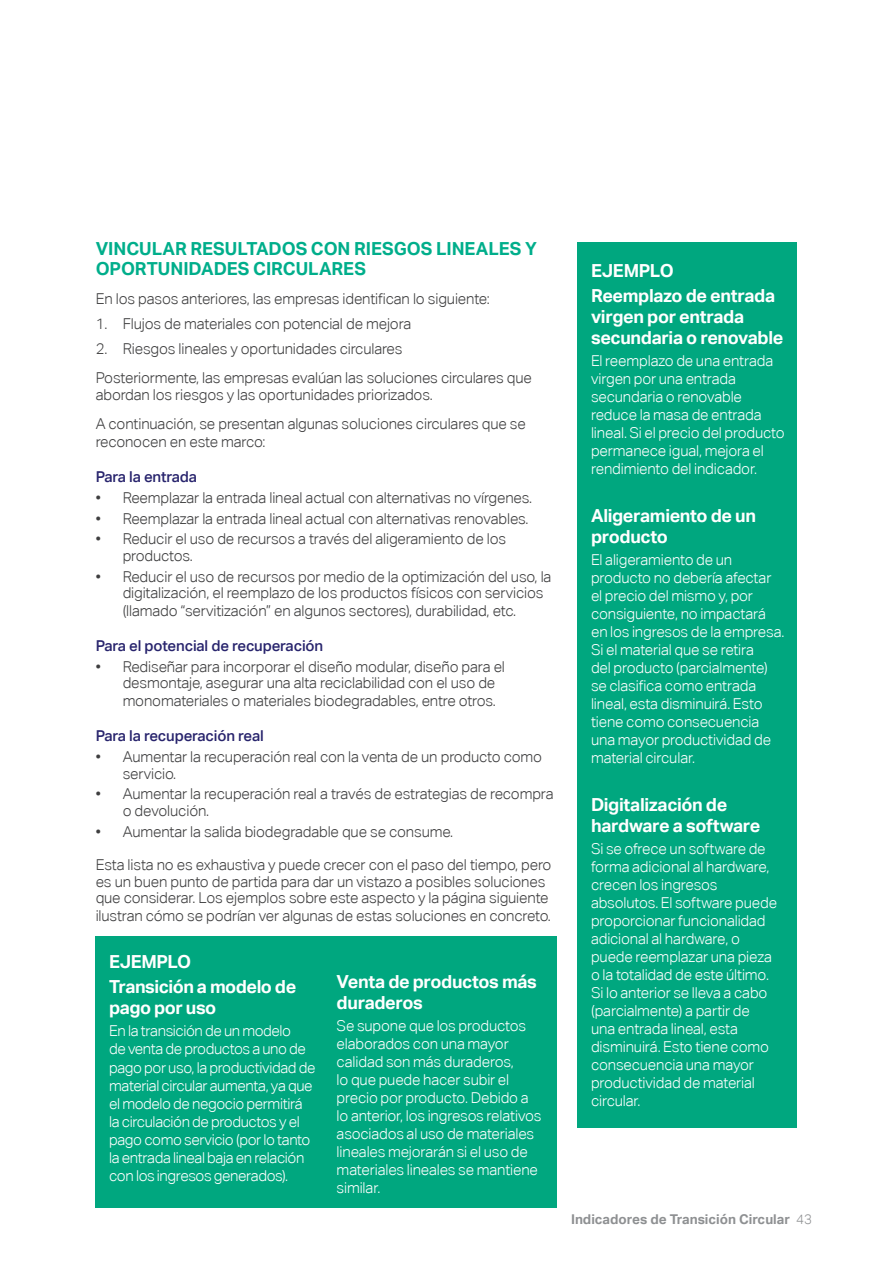
<style>
.page{position:relative;width:893px;height:1263px;background:#fff}
.page>*{position:absolute;margin:0;border:0;box-sizing:border-box;transform-origin:0 0}
.CORPO{font:700 18px/21px "Aktiv Grotesk";letter-spacing:-.02em;color:#fff}
.SUBTITULO_2{font:700 18px/19.5px "Aktiv Grotesk";color:#00ae8b}
.SUBTITULO_2-2{font:300 15px/16.5px "Aktiv Grotesk";letter-spacing:-.01em;color:#3e3e3f}
.CORPO-2{font:300 15px/18px "Aktiv Grotesk";letter-spacing:-.01em;color:#fff}
.SUBTITULO_2-3{font:500 15px "Aktiv Grotesk";letter-spacing:-.01em;color:#28246d}
.t1{font:700 13.5px "Aktiv Grotesk";color:#8e9092}
.s1{font-weight:300}
</style>
<div class="page">
<div style="left:578px;top:242px;width:219px;height:886px;background:#00a77f"></div>
<div style="left:96px;top:936px;width:461px;height:272px;background:#00a77f"></div>
<p class="SUBTITULO_2" style="left:96px;top:239px;width:443px">VINCULAR RESULTADOS CON RIESGOS LINEALES Y<br>OPORTUNIDADES CIRCULARES</p>
<p class="SUBTITULO_2-2" style="left:96px;top:290px;width:396px">En los pasos anteriores, las empresas identifican lo siguiente:</p>
<p class="SUBTITULO_2-2" style="left:96px;top:315px;width:317px">1. Flujos de materiales con potencial de mejora</p>
<p class="SUBTITULO_2-2" style="left:96px;top:340px;width:308px">2. Riesgos lineales y oportunidades circulares</p>
<p class="SUBTITULO_2-2" style="left:96px;top:370px;width:438px">Posteriormente, las empresas evalúan las soluciones circulares que abordan los riesgos y las oportunidades priorizados.</p>
<p class="SUBTITULO_2-2" style="left:96px;top:415px;width:432px;line-height:18px">A continuación, se presentan algunas soluciones circulares que se reconocen en este marco:</p>
<p class="SUBTITULO_2-3" style="left:96px;top:468px;width:103px">Para la entrada</p>
<p class="SUBTITULO_2-2" style="left:96px;top:489px;width:438px">• Reemplazar la entrada lineal actual con alternativas no vírgenes.</p>
<p class="SUBTITULO_2-2" style="left:96px;top:510px;width:434px">• Reemplazar la entrada lineal actual con alternativas renovables.</p>
<p class="SUBTITULO_2-2" style="left:123px;top:531px;width:385px;text-indent:-27px">• Reducir el uso de recursos a través del aligeramiento de los productos.</p>
<p class="SUBTITULO_2-2" style="left:123px;top:568px;width:430px;text-indent:-27px">• Reducir el uso de recursos por medio de la optimización del uso, la digitalización, el reemplazo de los productos físicos con servicios</p>
<p class="SUBTITULO_2-2" style="left:123px;top:602px;width:395px">(llamado “servitización” en algunos sectores), durabilidad, etc.</p>
<p class="SUBTITULO_2-3" style="left:96px;top:637px;width:229px">Para el potencial de recuperación</p>
<p class="SUBTITULO_2-2" style="left:123px;top:658px;width:384px;text-indent:-27px">• Rediseñar para incorporar el diseño modular, diseño para el desmontaje, asegurar una alta reciclabilidad con el uso de</p>
<p class="SUBTITULO_2-2" style="left:123px;top:693px;width:375px">monomateriales o materiales biodegradables, entre otros.</p>
<p class="SUBTITULO_2-3" style="left:96px;top:727px;width:170px">Para la recuperación real</p>
<p class="SUBTITULO_2-2" style="left:123px;top:748px;width:421px;text-indent:-27px">• Aumentar la recuperación real con la venta de un producto como servicio.</p>
<p class="SUBTITULO_2-2" style="left:123px;top:786px;width:432px;text-indent:-27px">• Aumentar la recuperación real a través de estrategias de recompra o devolución.</p>
<p class="SUBTITULO_2-2" style="left:96px;top:823px;width:359px">• Aumentar la salida biodegradable que se consume.</p>
<p class="SUBTITULO_2-2" style="left:96px;top:856px;width:457px">Esta lista no es exhaustiva y puede crecer con el paso del tiempo, pero es un buen punto de partida para dar un vistazo a posibles soluciones que considerar. Los ejemplos sobre este aspecto y la página siguiente</p>
<p class="SUBTITULO_2-2" style="left:96px;top:907px;width:457px">ilustran cómo se podrían ver algunas de estas soluciones en concreto.</p>
<p class="CORPO" style="left:109px;top:951px;width:84px">EJEMPLO</p>
<p class="CORPO" style="left:109px;top:976px;width:189px">Transición a modelo de pago por uso</p>
<p class="CORPO-2" style="left:109px;top:1022px;width:208px">En la transición de un modelo<br>de venta de productos a uno de pago por uso, la productividad de material circular aumenta, ya que el modelo de negocio permitirá la circulación de productos y el pago como servicio (por lo tanto la entrada lineal baja en relación con los ingresos generados).</p>
<p class="CORPO" style="left:337px;top:971px;width:202px">Venta de productos más duraderos</p>
<p class="CORPO-2" style="left:337px;top:1017px;width:206px">Se supone que los productos elaborados con una mayor calidad son más duraderos,<br>lo que puede hacer subir el precio por producto. Debido a lo anterior, los ingresos relativos asociados al uso de materiales lineales mejorarán si el uso de materiales lineales se mantiene similar.</p>
<p class="CORPO" style="left:591px;top:260px;width:84px">EJEMPLO</p>
<p class="CORPO" style="left:591px;top:285px;width:194px">Reemplazo de entrada virgen por entrada secundaria o renovable</p>
<p class="CORPO-2" style="left:591px;top:352px;width:195px">El reemplazo de una entrada virgen por una entrada secundaria o renovable reduce la masa de entrada lineal. Si el precio del producto permanece igual, mejora el rendimiento del indicador.</p>
<p class="CORPO" style="left:591px;top:505px;width:167px">Aligeramiento de un producto</p>
<p class="CORPO-2" style="left:591px;top:551px;width:195px">El aligeramiento de un producto no debería afectar el precio del mismo y, por consiguiente, no impactará en los ingresos de la empresa.<br>Si el material que se retira<br>del producto (parcialmente) se clasifica como entrada lineal, esta disminuirá. Esto tiene como consecuencia una mayor productividad de material circular.</p>
<p class="CORPO" style="left:591px;top:794px;width:171px">Digitalización de hardware a software</p>
<p class="CORPO-2" style="left:591px;top:839px;width:188px">Si se ofrece un software de forma adicional al hardware, crecen los ingresos absolutos. El software puede proporcionar funcionalidad adicional al hardware, o puede reemplazar una pieza o la totalidad de este último.<br>Si lo anterior se lleva a cabo (parcialmente) a partir de una entrada lineal, esta disminuirá. Esto tiene como consecuencia una mayor productividad de material circular.</p>
<p class="t1" style="left:571px;top:1211px;width:243px">Indicadores de Transición Circular <span class="s1">43</span></p>
</div>
